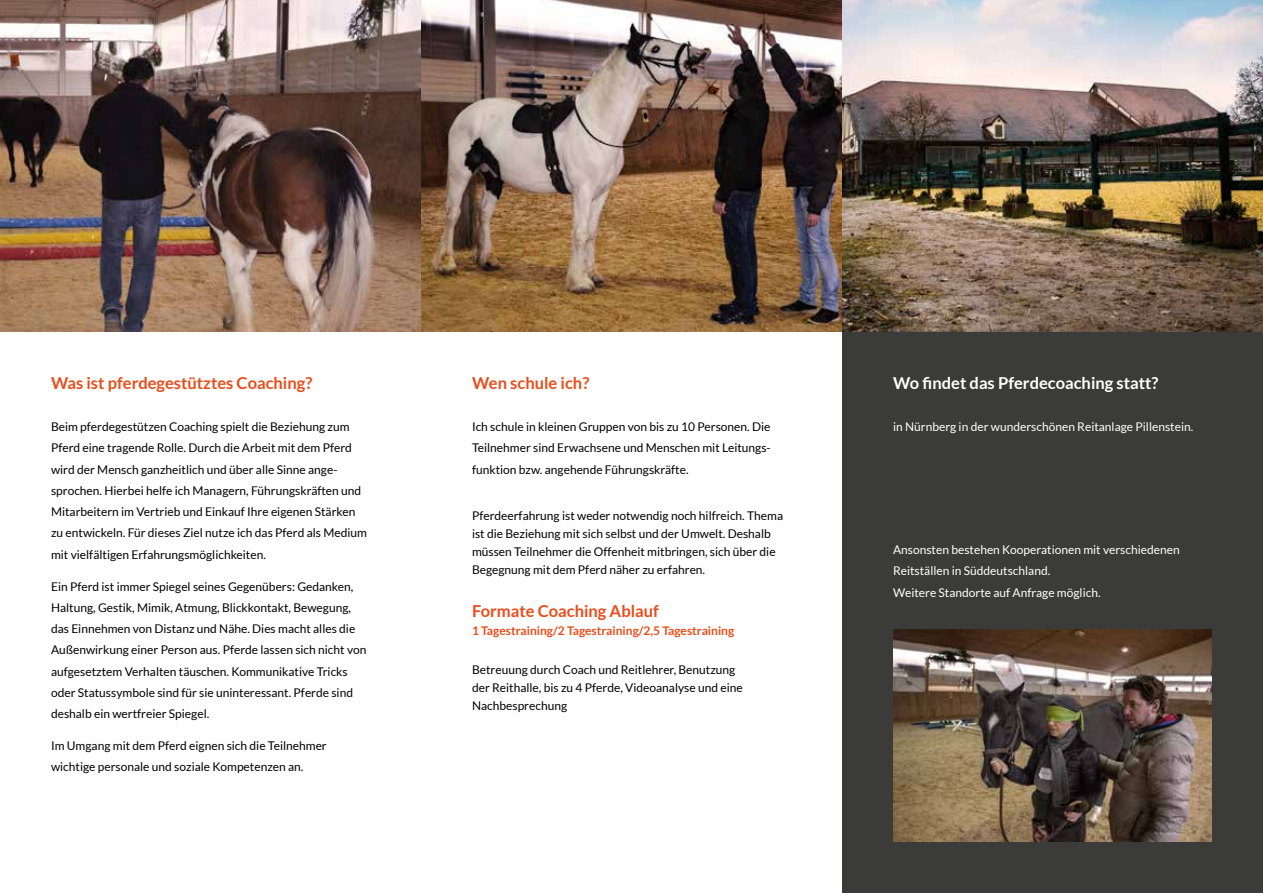
<style>
.page{position:relative;width:1263px;height:893px;background:#fff}
.page>*{position:absolute;margin:0;border:0;box-sizing:border-box;transform-origin:0 0}
.t1{font:700 16.5px "Lato";color:#e94d1b}
.t2{font:700 16.5px "Lato";color:#fff}
.t3{font:12px/21.3px "Lato";color:#000}
.t4{font:12px/21.5px "Lato";color:#fff}
.t5{font:700 12px "Lato";color:#e94d1b}
</style>
<div class="page">
<div style="left:842px;top:0;width:421px;height:893px;background:#3b3b3a"></div>
<img style="left:0;top:0;width:1263px;height:332px">
<img style="left:893px;top:630px;width:319px;height:212px">
<h1 class="t1" style="left:51px;top:373px;width:263px">Was ist pferdegestütztes Coaching?</h1>
<p class="t3" style="left:51px;top:416px;width:318px">Beim pferdegestützen Coaching spielt die Beziehung zum Pferd eine tragende Rolle. Durch die Arbeit mit dem Pferd wird der Mensch ganzheitlich und über alle Sinne ange&shy;sprochen. Hierbei helfe ich Managern, Führungskräften und Mitarbeitern im Vertrieb und Einkauf Ihre eigenen Stärken zu entwickeln. Für dieses Ziel nutze ich das Pferd als Medium mit vielfältigen Erfahrungsmöglichkeiten.</p>
<p class="t3" style="left:51px;top:575px;width:317px">Ein Pferd ist immer Spiegel seines Gegenübers: Gedanken, Haltung, Gestik, Mimik, Atmung, Blickkontakt, Bewegung, das Einnehmen von Distanz und Nähe. Dies macht alles die Außenwirkung einer Person aus. Pferde lassen sich nicht von aufgesetztem Verhalten täuschen. Kommunikative Tricks oder Statussymbole sind für sie uninteressant. Pferde sind deshalb ein wertfreier Spiegel.</p>
<p class="t3" style="left:51px;top:735px;width:277px">Im Umgang mit dem Pferd eignen sich die Teilnehmer wichtige personale und soziale Kompetenzen an.</p>
<h1 class="t1" style="left:472px;top:373px;width:119px">Wen schule ich?</h1>
<p class="t3" style="left:472px;top:416px;width:300px;text-align:justify">Ich schule in kleinen Gruppen von bis zu 10 Personen. Die Teilnehmer sind Erwachsene und Menschen mit Leitungs&shy;funktion bzw. angehende Führungskräfte.</p>
<p class="t3" style="left:472px;top:507px;width:313px;line-height:18px">Pferdeerfahrung ist weder notwendig noch hilfreich. Thema ist die Beziehung mit sich selbst und der Umwelt. Deshalb müssen Teilnehmer die Offenheit mitbringen, sich über die Begegnung mit dem Pferd näher zu erfahren.</p>
<h1 class="t1" style="left:472px;top:601px;width:188px">Formate Coaching Ablauf</h1>
<p class="t5" style="left:472px;top:623px;width:264px">1 Tagestraining/2 Tagestraining/2,5 Tagestraining</p>
<p class="t3" style="left:472px;top:660px;width:272px;line-height:18px">Betreuung durch Coach und Reitlehrer, Benutzung der Reithalle, bis zu 4 Pferde, Videoanalyse und eine<br>Nachbesprechung</p>
<h1 class="t2" style="left:893px;top:373px;width:267px">Wo findet das Pferdecoaching statt?</h1>
<p class="t4" style="left:893px;top:416px;width:302px">in Nürnberg in der wunderschönen Reitanlage Pillenstein.</p>
<p class="t4" style="left:893px;top:539px;width:288px">Ansonsten bestehen Kooperationen mit verschiedenen<br>Reitställen in Süddeutschland.<br>Weitere Standorte auf Anfrage möglich.</p>
</div>
